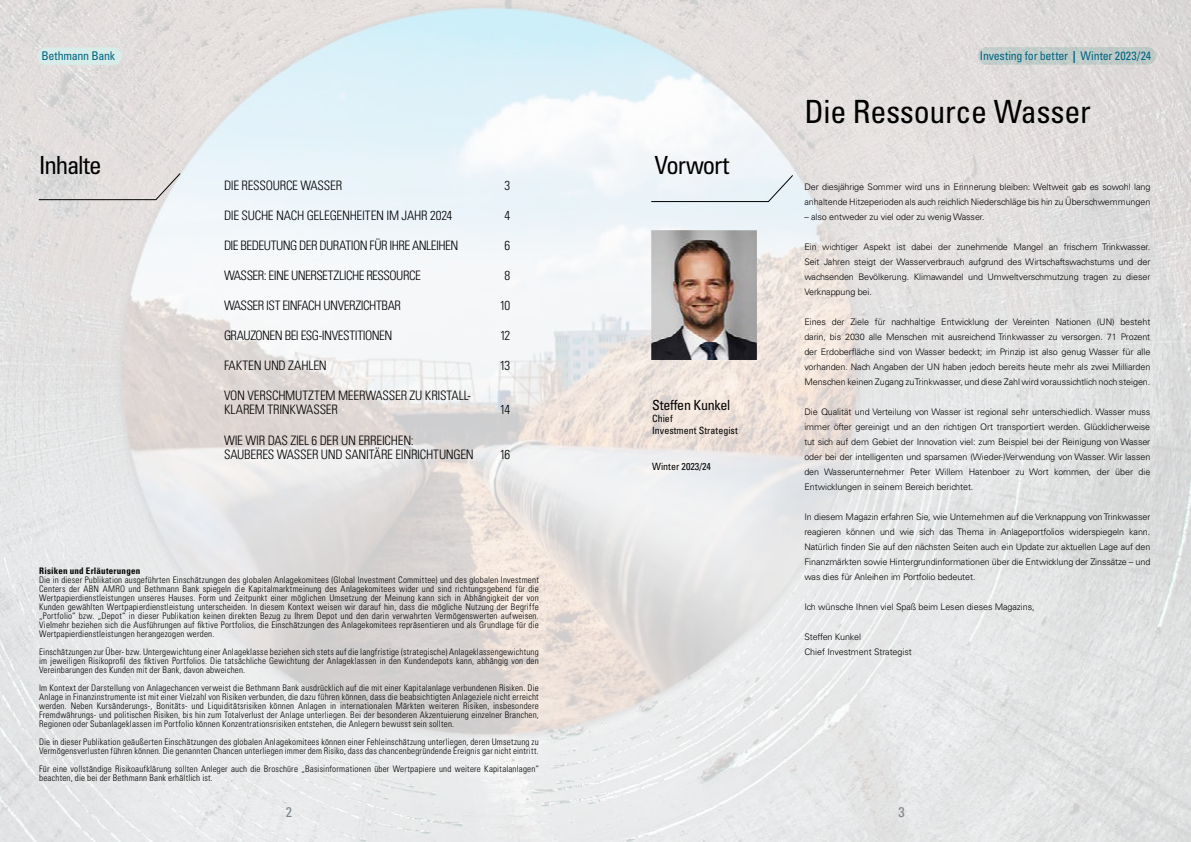
<style>
.page{position:relative;width:1191px;height:842px;background:#fff}
.page>*{position:absolute;margin:0;border:0;box-sizing:border-box;transform-origin:0 0}
.t1{font:condensed 32px "Univers LT Std";letter-spacing:-.01em;color:#000}
.t2{font:condensed 25px "Univers LT Std";letter-spacing:-.045em;color:#000}
.t3{font:condensed 14px "Univers LT Std";letter-spacing:-.02em;color:#000}
.t4{font:condensed 14px "Univers LT Std";color:#7a838c}
.t5{font:300 condensed 13px/14px "Univers LT Std";letter-spacing:-.025em;color:#000}
.t6{font:condensed 12px "Univers LT Std";letter-spacing:-.02em;color:#006481}
.t7{font:condensed 10px/12px "Univers LT Std";color:#000}
.t8{font:300 condensed 9px/9px "Univers LT Std";letter-spacing:.02em;color:#000;text-align:justify}
.t9{font:300 9px/15px "Univers LT Std";letter-spacing:-.01em;color:#000;text-align:justify}
.t10{font:700 condensed 9px "Univers LT Std";letter-spacing:.02em;color:#000}
.s1{font-weight:700}
</style>
<div class="page">
<img style="left:0;top:0;width:1191px;height:842px">
<svg style="left:38px;top:172px;width:144px;height:29px"></svg>
<svg style="left:650px;top:174px;width:144px;height:29px"></svg>
<img style="left:651px;top:230px;width:106px;height:130px">
<div style="left:37px;top:47px;width:85px;height:18px;background:#d8ece9;border-radius:9px"></div>
<h3 class="t6" style="left:41px;top:48px;width:75px">Bethmann Bank</h3>
<h3 class="t6" style="left:980px;top:48px;width:173px">Investing for better <span class="s1">|</span> Winter 2023/24</h3>
<h2 class="t2" style="left:39px;top:149px;width:65px">Inhalte</h2>
<h2 class="t2" style="left:654px;top:149px;width:76px">Vorwort</h2>
<h3 class="t5" style="left:224px;top:178px;width:120px">DIE RESSOURCE WASSER</h3>
<h3 class="t5" style="left:504px;top:178px;width:7px">3</h3>
<h3 class="t5" style="left:224px;top:208px;width:230px">DIE SUCHE NACH GELEGENHEITEN IM JAHR 2024</h3>
<h3 class="t5" style="left:504px;top:208px;width:7px">4</h3>
<h3 class="t5" style="left:224px;top:238px;width:236px">DIE BEDEUTUNG DER DURATION FÜR IHRE ANLEIHEN</h3>
<h3 class="t5" style="left:504px;top:238px;width:7px">6</h3>
<h3 class="t5" style="left:224px;top:268px;width:198px">WASSER: EINE UNERSETZLICHE RESSOURCE</h3>
<h3 class="t5" style="left:504px;top:268px;width:7px">8</h3>
<h3 class="t5" style="left:224px;top:298px;width:179px">WASSER IST EINFACH UNVERZICHTBAR</h3>
<h3 class="t5" style="left:500px;top:298px;width:12px">10</h3>
<h3 class="t5" style="left:224px;top:328px;width:170px">GRAUZONEN BEI ESG-INVESTITIONEN</h3>
<h3 class="t5" style="left:500px;top:328px;width:12px">12</h3>
<h3 class="t5" style="left:224px;top:358px;width:104px">FAKTEN UND ZAHLEN</h3>
<h3 class="t5" style="left:500px;top:358px;width:12px">13</h3>
<h3 class="t5" style="left:224px;top:388px;width:248px">VON VERSCHMUTZTEM MEERWASSER ZU KRISTALL-<br>KLAREM TRINKWASSER</h3>
<h3 class="t3" style="left:652px;top:396px;width:80px">Steffen Kunkel</h3>
<p class="t7" style="left:652px;top:412px;width:87px">Chief<br>Investment Strategist</p>
<p class="t7" style="left:652px;top:460px;width:60px">Winter 2023/24</p>
<h3 class="t5" style="left:499px;top:402px;width:12px">14</h3>
<h3 class="t5" style="left:224px;top:434px;width:251px">WIE WIR DAS ZIEL 6 DER UN ERREICHEN:<br>SAUBERES WASSER UND SANITÄRE EINRICHTUNGEN</h3>
<h3 class="t5" style="left:500px;top:448px;width:12px">16</h3>
<p class="t10" style="left:39px;top:565px;width:103px">Risiken und Erläuterungen</p>
<p class="t8" style="left:39px;top:575px;width:501px">Die in dieser Publikation ausgeführten Einschätzungen des globalen Anlagekomitees (Global Investment Committee) und des globalen Investment Centers der ABN AMRO und Bethmann Bank spiegeln die Kapitalmarktmeinung des Anlagekomitees wider und sind richtungsgebend für die Wertpapierdienstleistungen unseres Hauses. Form und Zeitpunkt einer möglichen Umsetzung der Meinung kann sich in Abhängigkeit der von Kunden gewählten Wertpapierdienstleistung unterscheiden. In diesem Kontext weisen wir darauf hin, dass die mögliche Nutzung der Begriffe „Portfolio“ bzw. „Depot“ in dieser Publikation keinen direkten Bezug zu Ihrem Depot und den darin verwahrten Vermögenswerten aufweisen.<br>Vielmehr beziehen sich die Ausführungen auf fiktive Portfolios, die Einschätzungen des Anlagekomitees repräsentieren und als Grundlage für die Wertpapierdienstleistungen herangezogen werden.</p>
<p class="t8" style="left:39px;top:647px;width:501px">Einschätzungen zur Über- bzw. Untergewichtung einer Anlageklasse beziehen sich stets auf die langfristige (strategische) Anlageklassengewichtung im jeweiligen Risikoprofil des fiktiven Portfolios. Die tatsächliche Gewichtung der Anlageklassen in den Kundendepots kann, abhängig von den Vereinbarungen des Kunden mit der Bank, davon abweichen.</p>
<p class="t8" style="left:39px;top:683px;width:501px">Im Kontext der Darstellung von Anlagechancen verweist die Bethmann Bank ausdrücklich auf die mit einer Kapitalanlage verbundenen Risiken. Die Anlage in Finanzinstrumente ist mit einer Vielzahl von Risiken verbunden, die dazu führen können, dass die beabsichtigten Anlageziele nicht erreicht werden. Neben Kursänderungs-, Bonitäts- und Liquiditätsrisiken können Anlagen in internationalen Märkten weiteren Risiken, insbesondere Fremdwährungs- und politischen Risiken, bis hin zum Totalverlust der Anlage unterliegen. Bei der besonderen Akzentuierung einzelner Branchen, Regionen oder Subanlageklassen im Portfolio können Konzentrationsrisiken entstehen, die Anlegern bewusst sein sollten.</p>
<p class="t8" style="left:39px;top:737px;width:501px">Die in dieser Publikation geäußerten Einschätzungen des globalen Anlagekomitees können einer Fehleinschätzung unterliegen, deren Umsetzung zu<br>Vermögensverlusten führen können. Die genannten Chancen unterliegen immer dem Risiko, dass das chancenbegründende Ereignis gar nicht eintritt.</p>
<p class="t8" style="left:39px;top:764px;width:501px">Für eine vollständige Risikoaufklärung sollten Anleger auch die Broschüre „Basisinformationen über Wertpapiere und weitere Kapitalanlagen“ beachten, die bei der Bethmann Bank erhältlich ist.</p>
<h1 class="t1" style="left:804px;top:92px;width:288px">Die Ressource Wasser</h1>
<p class="t9" style="left:804px;top:179px;width:347px">Der diesjährige Sommer wird uns in Erinnerung bleiben: Weltweit gab es sowohl lang anhaltende Hitzeperioden als auch reichlich Niederschläge bis hin zu Überschwemmungen</p>
<p class="t9" style="left:804px;top:209px;width:182px">– also entweder zu viel oder zu wenig Wasser.</p>
<p class="t9" style="left:804px;top:239px;width:347px">Ein wichtiger Aspekt ist dabei der zunehmende Mangel an frischem Trinkwasser.<br>Seit Jahren steigt der Wasserverbrauch aufgrund des Wirtschaftswachstums und der wachsenden Bevölkerung. Klimawandel und Umweltverschmutzung tragen zu dieser Verknappung bei.</p>
<p class="t9" style="left:804px;top:314px;width:347px">Eines der Ziele für nachhaltige Entwicklung der Vereinten Nationen (UN) besteht darin, bis 2030 alle Menschen mit ausreichend Trinkwasser zu versorgen. 71 Prozent der Erdoberfläche sind von Wasser bedeckt; im Prinzip ist also genug Wasser für alle vorhanden. Nach Angaben der UN haben jedoch bereits heute mehr als zwei Milliarden Menschen keinen Zugang zu Trinkwasser, und diese Zahl wird voraussichtlich noch steigen.</p>
<p class="t9" style="left:804px;top:404px;width:347px">Die Qualität und Verteilung von Wasser ist regional sehr unterschiedlich. Wasser muss immer öfter gereinigt und an den richtigen Ort transportiert werden. Glücklicherweise tut sich auf dem Gebiet der Innovation viel: zum Beispiel bei der Reinigung von Wasser oder bei der intelligenten und sparsamen (Wieder-)Verwendung von Wasser. Wir lassen den Wasserunternehmer Peter Willem Hatenboer zu Wort kommen, der über die Entwicklungen in seinem Bereich berichtet.</p>
<p class="t9" style="left:804px;top:509px;width:347px">In diesem Magazin erfahren Sie, wie Unternehmen auf die Verknappung von Trinkwasser reagieren können und wie sich das Thema in Anlageportfolios widerspiegeln kann.<br>Natürlich finden Sie auf den nächsten Seiten auch ein Update zur aktuellen Lage auf den Finanzmärkten sowie Hintergrundinformationen über die Entwicklung der Zinssätze – und was dies für Anleihen im Portfolio bedeutet.</p>
<p class="t9" style="left:804px;top:599px;width:232px">Ich wünsche Ihnen viel Spaß beim Lesen dieses Magazins,</p>
<p class="t9" style="left:804px;top:629px;width:109px">Steffen Kunkel<br>Chief Investment Strategist</p>
<h3 class="t4" style="left:286px;top:803px;width:8px">2</h3>
<h3 class="t4" style="left:898px;top:803px;width:8px">3</h3>
</div>
